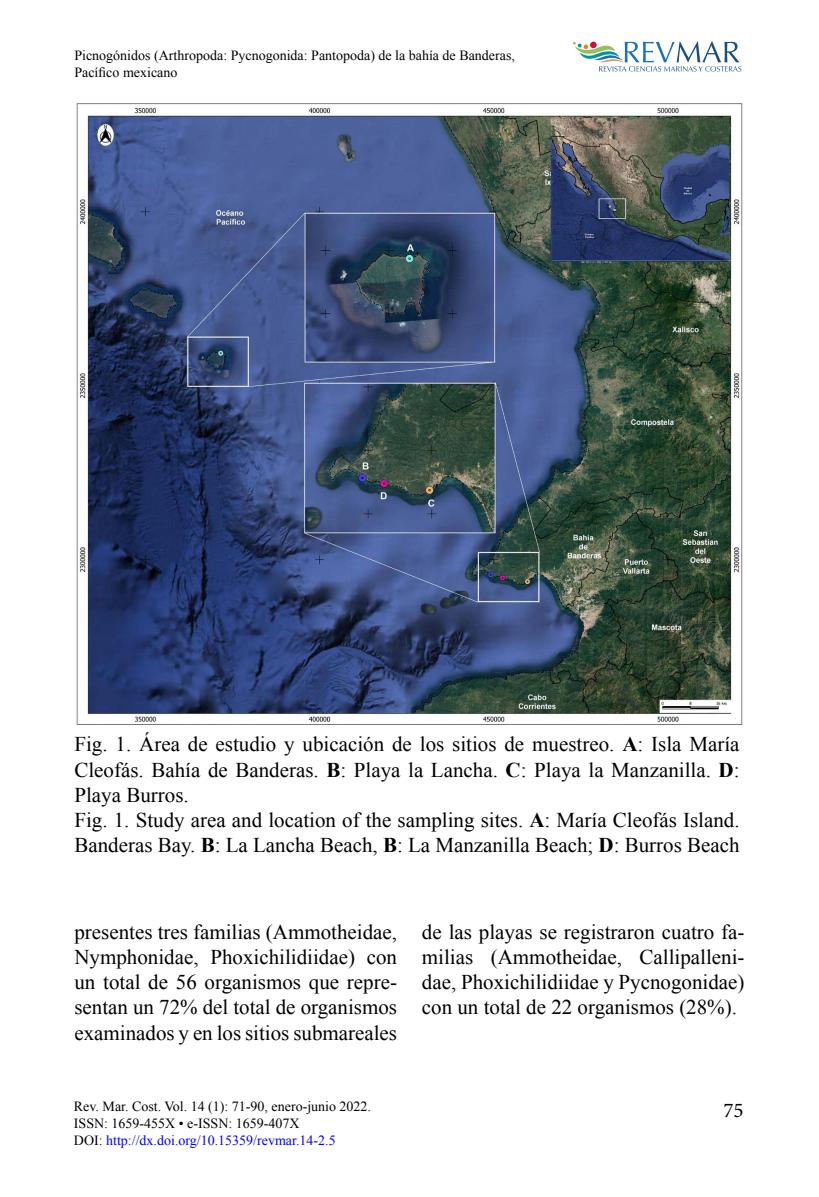
<style>
.page{position:relative;width:819px;height:1197px;background:#fff}
.page>*{position:absolute;margin:0;border:0;box-sizing:border-box;transform-origin:0 0}
.t1{font:21px/25.2px "Times New Roman";color:#000;text-align:justify}
.t2{font:21px "Minion Pro";color:#000}
.t3{font:14px/16.8px "Times New Roman";color:#000}
.s1{font-weight:700}
.s2{color:#00f}
</style>
<div class="page">
<svg style="left:573px;top:41px;width:168px;height:31px"></svg>
<img style="left:76px;top:103px;width:667px;height:622px">
<p class="t3" style="left:74px;top:47px;width:442px">Picnogónidos (Arthropoda: Pycnogonida: Pantopoda) de la bahía de Banderas,<br>Pacífico mexicano</p>
<p class="t1" style="left:74px;top:731px;width:667px;text-align:left">Fig. 1. Área de estudio y ubicación de los sitios de muestreo. <span class="s1">A</span>: Isla María Cleofás. Bahía de Banderas. <span class="s1">B</span>: Playa la Lancha. <span class="s1">C</span>: Playa la Manzanilla. <span class="s1">D</span>:<br>Playa Burros.<br>Fig. 1. Study area and location of the sampling sites. <span class="s1">A</span>: María Cleofás Island.<br>Banderas Bay. <span class="s1">B</span>: La Lancha Beach, <span class="s1">B</span>: La Manzanilla Beach; <span class="s1">D</span>: Burros Beach</p>
<p class="t1" style="left:74px;top:919px;width:324px">presentes tres familias (Ammotheidae, Nymphonidae, Phoxichilidiidae) con un total de 56 organismos que repre&shy;sentan un 72% del total de organismos examinados y en los sitios submareales</p>
<p class="t1" style="left:422px;top:919px;width:324px">de las playas se registraron cuatro fa&shy;milias (Ammotheidae, Callipalleni&shy;dae, Phoxichilidiidae y Pycnogonidae) con un total de 22 organismos (28%).</p>
<p class="t3" style="left:74px;top:1098px;width:299px">Rev. Mar. Cost. Vol. 14 (1): 71-90, enero-junio 2022.<br>ISSN: 1659-455X • e-ISSN: 1659-407X<br>DOI: <span class="s2">http://dx.doi.org/10.15359/revmar.14-2.5</span></p>
<p class="t2" style="left:723px;top:1096px;width:22px">75</p>
</div>
